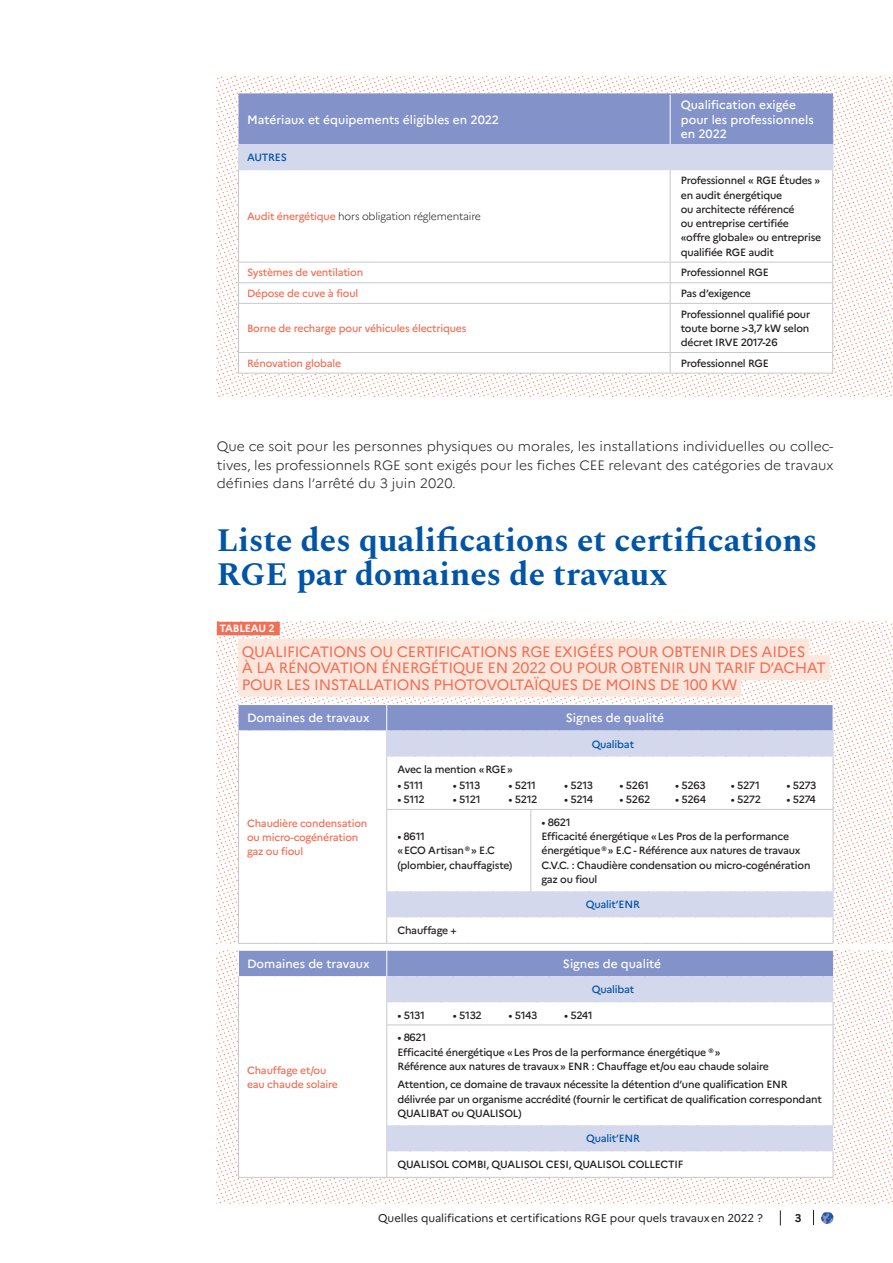
<style>
.page{position:relative;width:893px;height:1263px;background:#fff}
.page>*{position:absolute;margin:0;border:0;box-sizing:border-box;transform-origin:0 0}
.INT_-_TITRE_01{font:700 33px/34.5px "Spectral";color:#0154a6}
.ENCADRÉ_-_TITRE_tram{font:15px/16.5px "Marianne";letter-spacing:-.02em;color:#f26f55}
.INT_-_Courant{font:300 13.5px/18.8px "Marianne";color:#231f20;text-align:justify}
.TABLEAU_-_entrée_3{font:500 12px/14.2px "Marianne";color:#fff}
.t1{font:11.25px "Marianne";letter-spacing:-.005em;color:#231f20}
.t2{font:700 11.25px "Marianne";color:#231f20}
.INT_-_TABLEAU_-_Donn{font:500 10.5px/14.2px "Marianne";letter-spacing:-.02em;color:#231f20}
._2022_Entree_tableau{font:500 10.5px/14.2px "Marianne";letter-spacing:-.02em;color:#f26f55}
._2022_Entree_tableau-2{font:300 10.5px "Marianne";letter-spacing:-.02em;color:#231f20}
.TABLEAU_-_entrée_1{font:500 10.5px "Marianne";letter-spacing:-.02em;color:#0154a6}
.TABLEAU_-_gauche{font:700 10.5px "Marianne";letter-spacing:-.02em;color:#fff}
.s1{font-weight:500;color:#f26f55}
</style>
<div class="page">
<img style="left:217px;top:77px;width:676px;height:319px">
<img style="left:217px;top:622px;width:676px;height:321px">
<img style="left:217px;top:950px;width:676px;height:253px">
<hr style="left:238px;top:373px;width:432px;height:1px;background:#c7c8ca">
<hr style="left:670px;top:373px;width:163px;height:1px;background:#c7c8ca">
<svg style="left:238px;top:95px;width:595px;height:278px"></svg>
<hr style="left:238px;top:94px;width:432px;height:1px;background:#8392c9">
<hr style="left:670px;top:94px;width:163px;height:1px;background:#8392c9">
<hr style="left:832px;top:94px;width:1px;height:50px;background:#8392c9">
<div style="left:217px;top:622px;width:63px;height:13px;background:#f26f55"></div>
<div style="left:238px;top:639px;width:571px;height:24px;background:#fde6dc"></div>
<div style="left:238px;top:655px;width:591px;height:25px;background:#fde6dc"></div>
<div style="left:238px;top:672px;width:503px;height:24px;background:#fde6dc"></div>
<svg style="left:239px;top:756px;width:594px;height:187px"></svg>
<svg style="left:387px;top:756px;width:446px;height:161px"></svg>
<hr style="left:833px;top:756px;width:1px;height:53px;background:#c7c8ca">
<hr style="left:238px;top:943px;width:149px;height:1px;background:#c7c8ca">
<hr style="left:238px;top:756px;width:1px;height:53px;background:#c7c8ca">
<hr style="left:386px;top:756px;width:1px;height:53px;background:#c7c8ca">
<hr style="left:238px;top:809px;width:1px;height:82px;background:#c7c8ca">
<hr style="left:386px;top:810px;width:1px;height:81px;background:#c7c8ca">
<svg style="left:238px;top:891px;width:1px;height:52px"></svg>
<svg style="left:238px;top:704px;width:596px;height:52px;background:#b3bcde"></svg>
<svg style="left:386px;top:891px;width:1px;height:52px"></svg>
<svg style="left:833px;top:891px;width:1px;height:52px"></svg>
<hr style="left:530px;top:810px;width:1px;height:81px;background:#c7c8ca">
<hr style="left:833px;top:810px;width:1px;height:81px;background:#c7c8ca">
<hr style="left:386px;top:809px;width:145px;height:1px;background:#c7c8ca">
<hr style="left:387px;top:943px;width:144px;height:1px;background:#c7c8ca">
<hr style="left:531px;top:943px;width:302px;height:1px;background:#c7c8ca">
<hr style="left:531px;top:809px;width:302px;height:1px;background:#c7c8ca">
<svg style="left:239px;top:1025px;width:594px;height:152px"></svg>
<svg style="left:387px;top:1025px;width:446px;height:126px"></svg>
<hr style="left:238px;top:1177px;width:149px;height:1px;background:#c7c8ca">
<svg style="left:833px;top:1151px;width:1px;height:26px"></svg>
<hr style="left:238px;top:1025px;width:1px;height:100px;background:#c7c8ca">
<hr style="left:386px;top:1025px;width:1px;height:100px;background:#c7c8ca">
<svg style="left:238px;top:1125px;width:1px;height:52px"></svg>
<svg style="left:386px;top:1125px;width:1px;height:52px"></svg>
<svg style="left:238px;top:950px;width:596px;height:75px"></svg>
<hr style="left:833px;top:1025px;width:1px;height:100px;background:#c7c8ca">
<hr style="left:386px;top:1024px;width:447px;height:1px;background:#c7c8ca">
<hr style="left:387px;top:1177px;width:446px;height:1px;background:#c7c8ca">
<svg style="left:780px;top:1210px;width:1px;height:15px"></svg>
<svg style="left:813px;top:1210px;width:1px;height:15px"></svg>
<svg style="left:821px;top:1212px;width:12px;height:12px"></svg>
<p class="TABLEAU_-_entrée_3" style="left:247px;top:111px;width:254px">Matériaux et équipements éligibles en 2022</p>
<p class="TABLEAU_-_entrée_1" style="left:247px;top:149px;width:41px">AUTRES</p>
<p class="_2022_Entree_tableau-2" style="left:247px;top:208px;width:235px"><span class="s1">Audit énergétique</span> hors obligation réglementaire</p>
<p class="TABLEAU_-_entrée_3" style="left:681px;top:97px;width:134px">Qualification exigée pour les professionnels en 2022</p>
<p class="INT_-_TABLEAU_-_Donn" style="left:681px;top:173px;width:142px">Professionnel « RGE Études » en audit énergétique<br>ou architecte référencé<br>ou entreprise certifiée<br>«offre globale» ou entreprise qualifiée RGE audit</p>
<p class="_2022_Entree_tableau" style="left:247px;top:265px;width:118px">Systèmes de ventilation</p>
<p class="INT_-_TABLEAU_-_Donn" style="left:681px;top:265px;width:89px">Professionnel RGE</p>
<p class="_2022_Entree_tableau" style="left:247px;top:285px;width:113px">Dépose de cuve à fioul</p>
<p class="INT_-_TABLEAU_-_Donn" style="left:681px;top:285px;width:72px">Pas d’exigence</p>
<p class="_2022_Entree_tableau" style="left:247px;top:320px;width:221px">Borne de recharge pour véhicules électriques</p>
<p class="INT_-_TABLEAU_-_Donn" style="left:681px;top:306px;width:131px;text-align:justify">Professionnel qualifié pour toute borne &gt;3,7 kW selon décret IRVE 2017-26</p>
<p class="_2022_Entree_tableau" style="left:247px;top:355px;width:96px">Rénovation globale</p>
<p class="INT_-_TABLEAU_-_Donn" style="left:681px;top:355px;width:89px">Professionnel RGE</p>
<p class="INT_-_Courant" style="left:217px;top:436px;width:618px">Que ce soit pour les personnes physiques ou morales, les installations individuelles ou collec&shy;tives, les professionnels RGE sont exigés pour les fiches CEE relevant des catégories de travaux définies dans l’arrêté du 3 juin 2020.</p>
<p class="INT_-_TITRE_01" style="left:217px;top:520px;width:602px">Liste des qualifications et certifications<br>RGE par domaines de travaux</p>
<p class="TABLEAU_-_gauche" style="left:219px;top:620px;width:57px">TABLEAU 2</p>
<p class="ENCADRÉ_-_TITRE_tram" style="left:242px;top:642px;width:586px">QUALIFICATIONS OU CERTIFICATIONS RGE EXIGÉES POUR OBTENIR DES AIDES<br>À LA RÉNOVATION ÉNERGÉTIQUE EN 2022 OU POUR OBTENIR UN TARIF D’ACHAT<br>POUR LES INSTALLATIONS PHOTOVOLTAÏQUES DE MOINS DE 100 KW</p>
<p class="TABLEAU_-_entrée_3" style="left:247px;top:710px;width:124px">Domaines de travaux</p>
<p class="TABLEAU_-_entrée_3" style="left:566px;top:710px;width:100px">Signes de qualité</p>
<p class="_2022_Entree_tableau" style="left:247px;top:815px;width:122px">Chaudière condensation ou micro-cogénération gaz ou fioul</p>
<p class="INT_-_TABLEAU_-_Donn" style="left:397px;top:761px;width:117px">Avec la mention « RGE »</p>
<p class="INT_-_TABLEAU_-_Donn" style="left:397px;top:777px;width:27px">• 5111</p>
<p class="INT_-_TABLEAU_-_Donn" style="left:397px;top:791px;width:29px">• 5112</p>
<p class="INT_-_TABLEAU_-_Donn" style="left:453px;top:777px;width:29px">• 5113</p>
<p class="INT_-_TABLEAU_-_Donn" style="left:453px;top:791px;width:29px">• 5121</p>
<p class="INT_-_TABLEAU_-_Donn" style="left:508px;top:777px;width:29px">• 5211</p>
<p class="INT_-_TABLEAU_-_Donn" style="left:508px;top:791px;width:31px">• 5212</p>
<p class="TABLEAU_-_entrée_1" style="left:592px;top:736px;width:44px">Qualibat</p>
<p class="INT_-_TABLEAU_-_Donn" style="left:564px;top:777px;width:30px">• 5213</p>
<p class="INT_-_TABLEAU_-_Donn" style="left:564px;top:791px;width:30px">• 5214</p>
<p class="INT_-_TABLEAU_-_Donn" style="left:620px;top:777px;width:31px">• 5261</p>
<p class="INT_-_TABLEAU_-_Donn" style="left:620px;top:791px;width:32px">• 5262</p>
<p class="INT_-_TABLEAU_-_Donn" style="left:675px;top:777px;width:32px">• 5263</p>
<p class="INT_-_TABLEAU_-_Donn" style="left:675px;top:791px;width:32px">• 5264</p>
<p class="INT_-_TABLEAU_-_Donn" style="left:731px;top:777px;width:31px">• 5271</p>
<p class="INT_-_TABLEAU_-_Donn" style="left:731px;top:791px;width:32px">• 5272</p>
<p class="INT_-_TABLEAU_-_Donn" style="left:786px;top:777px;width:32px">• 5273</p>
<p class="INT_-_TABLEAU_-_Donn" style="left:786px;top:791px;width:31px">• 5274</p>
<p class="INT_-_TABLEAU_-_Donn" style="left:397px;top:828px;width:117px">• 8611<br>« ECO Artisan ® » E.C (plombier, chauffagiste)</p>
<p class="INT_-_TABLEAU_-_Donn" style="left:397px;top:922px;width:61px">Chauffage +</p>
<p class="INT_-_TABLEAU_-_Donn" style="left:541px;top:814px;width:271px">• 8621<br>Efficacité énergétique « Les Pros de la performance énergétique ® » E.C - Référence aux natures de travaux C.V.C. : Chaudière condensation ou micro-cogénération gaz ou fioul</p>
<p class="TABLEAU_-_entrée_1" style="left:586px;top:896px;width:55px">Qualit’ENR</p>
<p class="TABLEAU_-_entrée_3" style="left:247px;top:955px;width:124px">Domaines de travaux</p>
<p class="TABLEAU_-_entrée_3" style="left:563px;top:955px;width:100px">Signes de qualité</p>
<p class="_2022_Entree_tableau" style="left:247px;top:1062px;width:92px">Chauffage et/ou eau chaude solaire</p>
<p class="TABLEAU_-_entrée_1" style="left:592px;top:981px;width:44px">Qualibat</p>
<p class="INT_-_TABLEAU_-_Donn" style="left:397px;top:1007px;width:29px">• 5131</p>
<p class="INT_-_TABLEAU_-_Donn" style="left:453px;top:1007px;width:30px">• 5132</p>
<p class="INT_-_TABLEAU_-_Donn" style="left:509px;top:1007px;width:30px">• 5143</p>
<p class="INT_-_TABLEAU_-_Donn" style="left:564px;top:1007px;width:30px">• 5241</p>
<p class="INT_-_TABLEAU_-_Donn" style="left:397px;top:1029px;width:373px">• 8621<br>Efficacité énergétique « Les Pros de la performance énergétique ® »<br>Référence aux natures de travaux » ENR : Chauffage et/ou eau chaude solaire</p>
<p class="INT_-_TABLEAU_-_Donn" style="left:397px;top:1076px;width:426px">Attention, ce domaine de travaux nécessite la détention d’une qualification ENR délivrée par un organisme accrédité (fournir le certificat de qualification correspondant<br>QUALIBAT ou QUALISOL)</p>
<p class="TABLEAU_-_entrée_1" style="left:586px;top:1130px;width:55px">Qualit’ENR</p>
<p class="INT_-_TABLEAU_-_Donn" style="left:397px;top:1156px;width:288px">QUALISOL COMBI, QUALISOL CESI, QUALISOL COLLECTIF</p>
<p class="t1" style="left:378px;top:1209px;width:386px">Quelles qualifications et certifications RGE pour quels travaux en 2022 ?</p>
<p class="t2" style="left:795px;top:1209px;width:8px">3</p>
</div>
